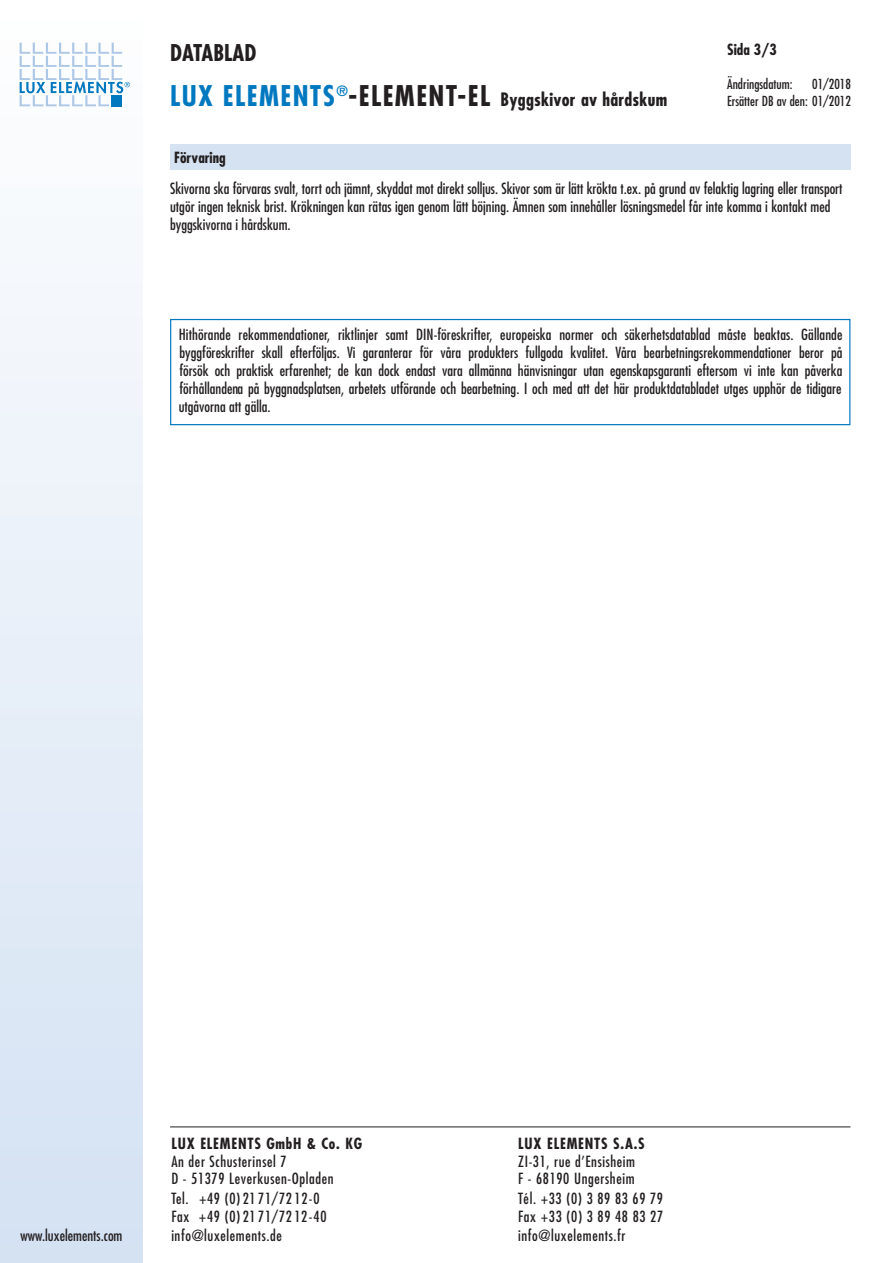
<style>
.page{position:relative;width:893px;height:1263px;background:#fff}
.page>*{position:absolute;margin:0;border:0;box-sizing:border-box;transform-origin:0 0}
.t1{font:700 condensed 22.5px "Futura";color:#231f20}
.t2{font:700 condensed 18px "Futura";letter-spacing:.015em;color:#231f20}
.t3{font:condensed 15px/18px "Futura";color:#231f20}
.t4{font:condensed 15px/17.5px "Futura";letter-spacing:.04em;color:#231f20}
.t5{font:700 condensed 15px "Futura";letter-spacing:.05em;color:#231f20}
.t6{font:700 condensed 15px "Futura";color:#231f20}
.t7{font:condensed 13.5px/17.2px "Futura";color:#231f20;text-align:right}
.s1{font-size:27.75px;color:#0078c0}
.s2{font-size:27.75px}
</style>
<div class="page">
<div style="left:0;top:0;width:142px;height:1263px;background:linear-gradient(to bottom,#fefefe,#d4e1f3)"></div>
<svg style="left:20px;top:43px;width:110px;height:63px"></svg>
<div style="left:170px;top:145px;width:680px;height:25px;background:#d4e2f2"></div>
<div style="left:170px;top:319px;width:680px;height:106px;border:1px solid #0078c0"></div>
<hr style="left:170px;top:1126px;width:680px;height:1px;background:#231f20">
<h1 class="t1" style="left:170px;top:42px;width:88px">DATABLAD</h1>
<p class="t5" style="left:727px;top:43px;width:51px">Sida 3/3</p>
<p class="t7" style="left:727px;top:76px;width:67px">Ändringsdatum:</p>
<p class="t7" style="left:727px;top:76px;width:125px">01/2018<br>Ersätter DB av den: 01/2012</p>
<p class="t2" style="left:170px;top:92px;width:499px"><span class="s1">LUX ELEMENTS</span><sup>®</sup><span class="s2">-ELEMENT-EL</span> Byggskivor av hårdskum</p>
<p class="t6" style="left:174px;top:151px;width:53px">Förvaring</p>
<p class="t3" style="left:170px;top:180px;width:674px">Skivorna ska förvaras svalt, torrt och jämnt, skyddat mot direkt solljus. Skivor som är lätt krökta t.ex. på grund av felaktig lagring eller transport utgör ingen teknisk brist. Krökningen kan rätas igen genom lätt böjning. Ämnen som innehåller lösningsmedel får inte komma i kontakt med byggskivorna i hårdskum.</p>
<p class="t3" style="left:179px;top:326px;width:665px;text-align:justify">Hithörande rekommendationer, riktlinjer samt DIN-föreskrifter, europeiska normer och säkerhetsdatablad måste beaktas. Gällande byggföreskrifter skall efterföljas. Vi garanterar för våra produkters fullgoda kvalitet. Våra bearbetningsrekommendationer beror på försök och praktisk erfarenhet; de kan dock endast vara allmänna hänvisningar utan egenskapsgaranti eftersom vi inte kan påverka förhållandena på byggnadsplatsen, arbetets utförande och bearbetning. I och med att det här produktdatabladet utges upphör de tidigare utgåvorna att gälla.</p>
<p class="t3" style="left:21px;top:1227px;width:103px">www.luxelements.com</p>
<p class="t5" style="left:171px;top:1137px;width:192px">LUX ELEMENTS GmbH &amp; Co. KG</p>
<p class="t4" style="left:171px;top:1153px;width:164px">An der Schusterinsel 7<br>D - 51379 Leverkusen-Opladen</p>
<p class="t4" style="left:171px;top:1190px;width:157px">Tel. +49 (0) 21 71/72 12-0<br>Fax +49 (0) 21 71/72 12-40</p>
<p class="t4" style="left:171px;top:1228px;width:112px">info@luxelements.de</p>
<p class="t5" style="left:518px;top:1137px;width:128px">LUX ELEMENTS S.A.S</p>
<p class="t4" style="left:518px;top:1153px;width:118px">ZI-31, rue d’Ensisheim<br>F - 68190 Ungersheim</p>
<p class="t4" style="left:518px;top:1190px;width:147px">Tél. +33 (0) 3 89 83 69 79<br>Fax +33 (0) 3 89 48 83 27</p>
<p class="t4" style="left:518px;top:1228px;width:109px">info@luxelements.fr</p>
</div>
